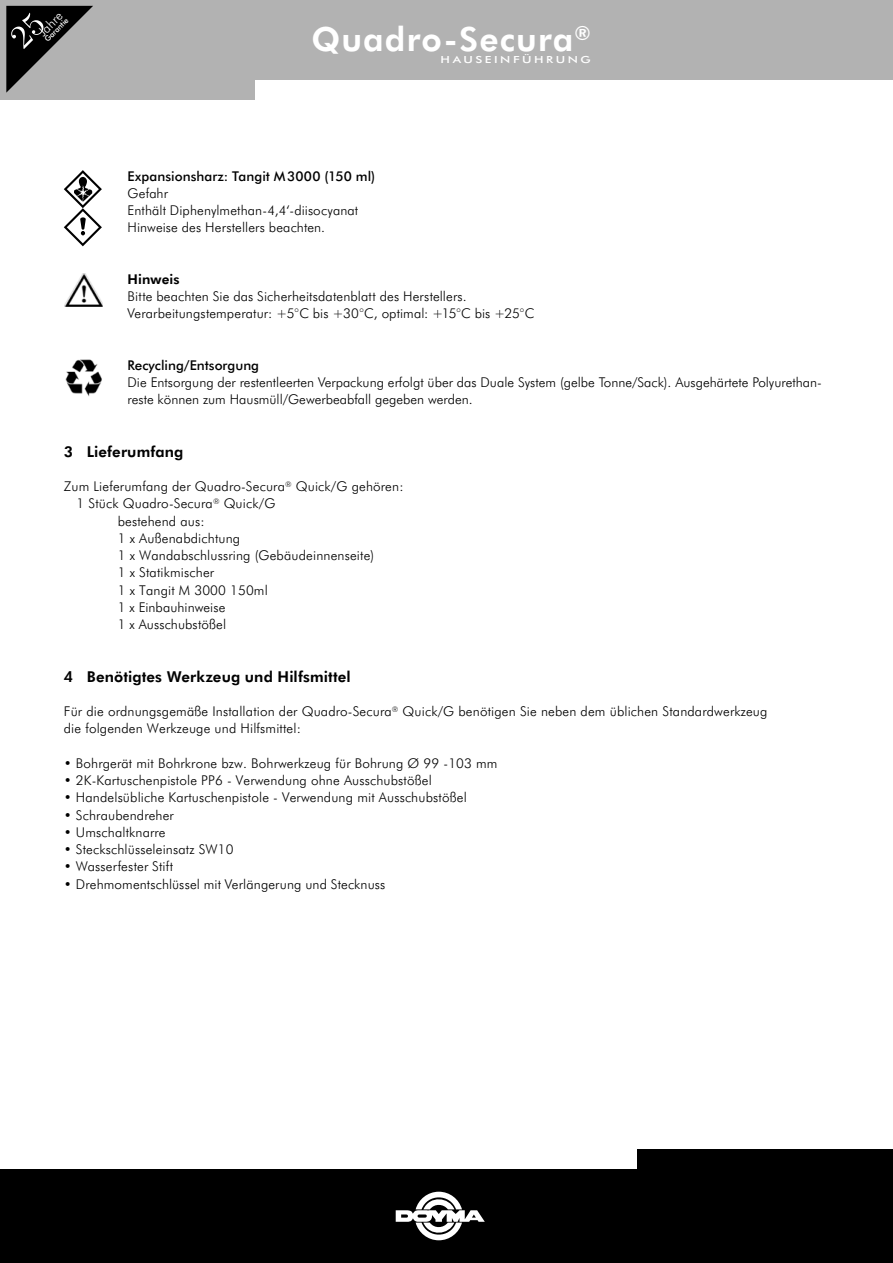
<style>
.page{position:relative;width:893px;height:1263px;background:#fff}
.page>*{position:absolute;margin:0;border:0;box-sizing:border-box;transform-origin:0 0}
.t1{font:700 33.45px "Futura BT";letter-spacing:.035em;color:#fff}
.t2{font:700 15px "Futura BT";letter-spacing:.01em;color:#000}
.t3{font:300 13.5px/17.2px "Futura BT";letter-spacing:.01em;color:#000}
.t4{font:500 13.5px "Futura BT";color:#000}
.t5{font:700 13.5px "Futura BT";letter-spacing:.01em;color:#000}
.t6{font:300 13.05px "Futura BT";color:#fff}
.t7{font:500 9.75px "Futura BT";letter-spacing:.2em;color:#fff;scale:1.3 1}
.t8{font:500 7.65px "Futura BT";color:#fff}
</style>
<div class="page">
<div style="left:0;top:0;width:893px;height:80px;background:#b2b2b2"></div>
<div style="left:0;top:72px;width:254px;height:28px;background:#b2b2b2"></div>
<div style="left:0;top:1169px;width:893px;height:94px;background:#000"></div>
<div style="left:637px;top:1149px;width:256px;height:44px;background:#000"></div>
<svg style="left:396px;top:1192px;width:89px;height:48px"></svg>
<img style="left:65px;top:359px;width:37px;height:37px">
<svg style="left:64px;top:170px;width:38px;height:76px"></svg>
<img style="left:65px;top:273px;width:37px;height:33px">
<svg style="left:6px;top:6px;width:87px;height:87px"></svg>
<p class="t6" style="left:34px;top:28px;width:30px;rotate:-45deg">Jahre</p>
<p class="t8" style="left:43px;top:37px;width:31px;rotate:-45deg">Garantie</p>
<h1 class="t1" style="left:311px;top:16px;width:281px">Quadro-Secura<sup>®</sup></h1>
<p class="t7" style="left:441px;top:53px;width:117px">HAUSEINFÜHRUNG</p>
<p class="t4" style="left:128px;top:166px;width:249px">Expansionsharz: Tangit M3000 (150 ml)</p>
<p class="t3" style="left:128px;top:184px;width:232px">Gefahr<br>Enthält Diphenylmethan-4,4‘-diisocyanat<br>Hinweise des Herstellers beachten.</p>
<p class="t5" style="left:128px;top:269px;width:54px">Hinweis</p>
<p class="t3" style="left:128px;top:287px;width:408px">Bitte beachten Sie das Sicherheitsdatenblatt des Herstellers.<br>Verarbeitungstemperatur: +5°C bis +30°C, optimal: +15°C bis +25°C</p>
<p class="t4" style="left:128px;top:355px;width:133px">Recycling/Entsorgung</p>
<p class="t3" style="left:128px;top:373px;width:696px">Die Entsorgung der restentleerten Verpackung erfolgt über das Duale System (gelbe Tonne/Sack). Ausgehärtete Polyurethan&shy;reste können zum Hausmüll/Gewerbeabfall gegeben werden.</p>
<p class="t2" style="left:64px;top:441px;width:121px">3 Lieferumfang</p>
<p class="t3" style="left:64px;top:477px;width:341px">Zum Lieferumfang der Quadro-Secura<sup>®</sup> Quick/G gehören:</p>
<p class="t3" style="left:77px;top:494px;width:200px">1 Stück Quadro-Secura<sup>®</sup> Quick/G</p>
<p class="t3" style="left:118px;top:512px;width:88px">bestehend aus:</p>
<p class="t3" style="left:118px;top:529px;width:124px">1 x Außenabdichtung</p>
<p class="t3" style="left:118px;top:546px;width:258px">1 x Wandabschlussring (Gebäudeinnenseite)</p>
<p class="t3" style="left:118px;top:563px;width:98px">1 x Statikmischer</p>
<p class="t3" style="left:118px;top:581px;width:152px">1 x Tangit M 3000 150ml</p>
<p class="t3" style="left:118px;top:598px;width:109px">1 x Einbauhinweise</p>
<p class="t3" style="left:118px;top:615px;width:110px">1 x Ausschubstößel</p>
<p class="t2" style="left:64px;top:666px;width:289px">4 Benötigtes Werkzeug und Hilfsmittel</p>
<p class="t3" style="left:64px;top:702px;width:705px">Für die ordnungsgemäße Installation der Quadro-Secura<sup>®</sup> Quick/G benötigen Sie neben dem üblichen Standardwerkzeug die folgenden Werkzeuge und Hilfsmittel:</p>
<p class="t3" style="left:64px;top:754px;width:435px">• Bohrgerät mit Bohrkrone bzw. Bohrwerkzeug für Bohrung Ø 99 -103 mm</p>
<p class="t3" style="left:64px;top:771px;width:370px">• 2K-Kartuschenpistole PP6 - Verwendung ohne Ausschubstößel</p>
<p class="t3" style="left:64px;top:788px;width:404px">• Handelsübliche Kartuschenpistole - Verwendung mit Ausschubstößel</p>
<p class="t3" style="left:64px;top:806px;width:112px">• Schraubendreher</p>
<p class="t3" style="left:64px;top:823px;width:103px">• Umschaltknarre</p>
<p class="t3" style="left:64px;top:840px;width:171px">• Steckschlüsseleinsatz SW10</p>
<p class="t3" style="left:64px;top:857px;width:111px">• Wasserfester Stift</p>
<p class="t3" style="left:64px;top:875px;width:323px">• Drehmomentschlüssel mit Verlängerung und Stecknuss</p>
</div>
